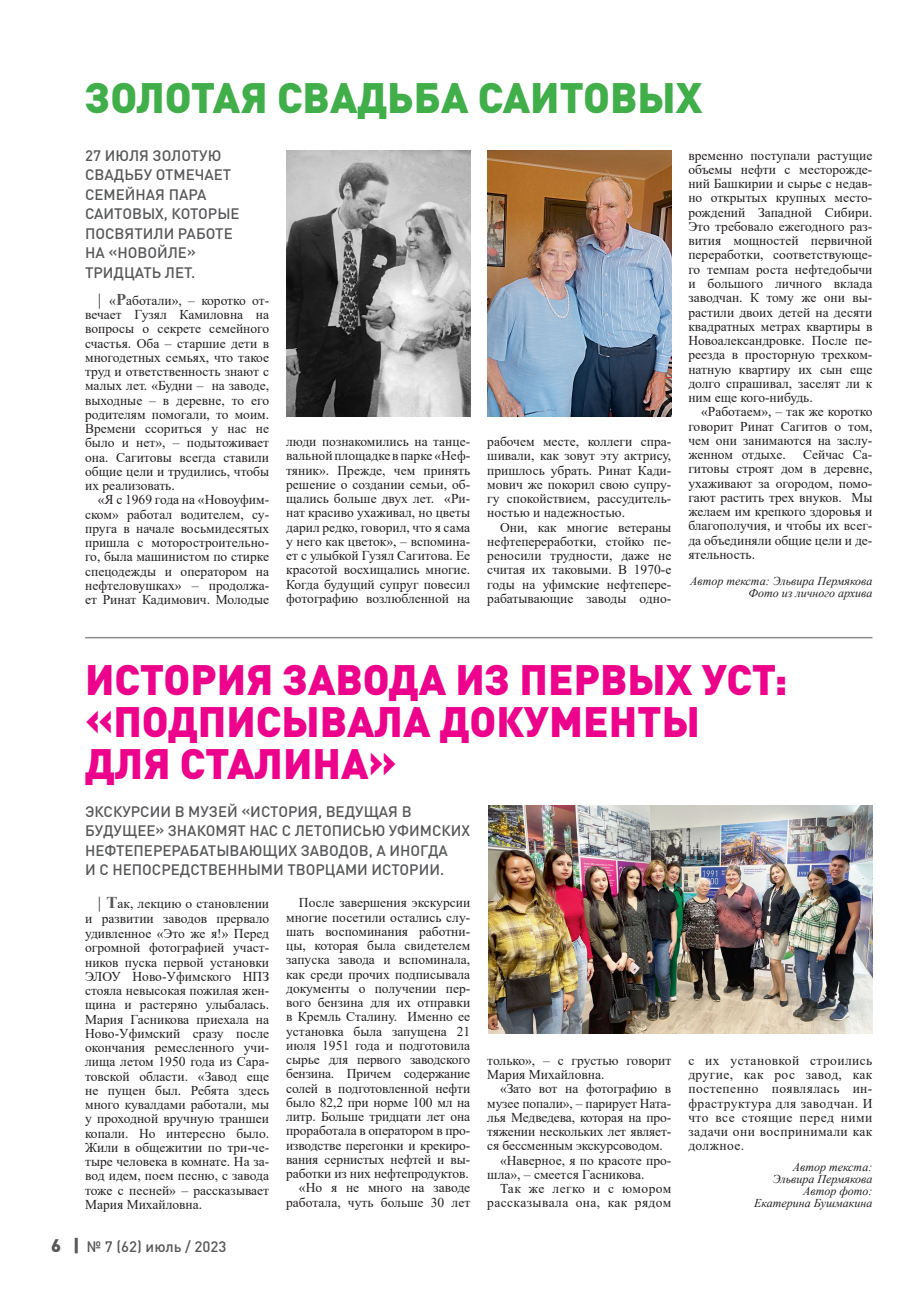
<style>
.page{position:relative;width:915px;height:1306px;background:#fff}
.page>*{position:absolute;margin:0;border:0;box-sizing:border-box;transform-origin:0 0}
.ЗАГОЛОВОК{font:900 42px/42px "DIN Pro";color:#ed028c}
.ЗАГОЛОВОК-2{font:900 42px "DIN Pro";color:#40ae49}
._1_абзац{font:500 15px/19.5px "DIN Pro";color:#57585a}
.текст{font:13.5px/14.2px "Times New Roman";color:#231f20;text-align:justify}
.текст-2{font:13.5px/14.2px "Times New Roman";letter-spacing:.03em;color:#231f20;text-align:right}
.Авторы{font:italic 12px "Times New Roman";color:#231f20}
.s1{font-weight:700;font-size:16.5px;color:#57585a}
.s2{font-weight:900;font-size:18px}
</style>
<div class="page">
<img style="left:286px;top:150px;width:184px;height:267px">
<img style="left:487px;top:150px;width:184px;height:266px">
<hr style="left:85px;top:637px;width:787px;height:1px;background:#8a8c8f">
<img style="left:488px;top:805px;width:384px;height:228px">
<p class="ЗАГОЛОВОК-2" style="left:85px;top:69px;width:618px">ЗОЛОТАЯ СВАДЬБА САИТОВЫХ</p>
<p class="_1_абзац" style="left:85px;top:145px;width:156px">27 ИЮЛЯ ЗОЛОТУЮ<br>СВАДЬБУ ОТМЕЧАЕТ<br>СЕМЕЙНАЯ ПАРА<br>САИТОВЫХ, КОТОРЫЕ<br>ПОСВЯТИЛИ РАБОТЕ</p>
<p class="_1_абзац" style="left:85px;top:242px;width:112px">НА «НОВОЙЛЕ»<br>ТРИДЦАТЬ ЛЕТ.</p>
<p class="текст" style="left:85px;top:293px;width:185px;text-indent:13px"><span class="s1">|</span> «<span class="s1">Р</span>аботали», – коротко от&shy;вечает Гузял Камиловна на вопросы о секрете семейного счастья. Оба – старшие дети в многодетных семьях, что такое труд и ответственность знают с малых лет. «Будни – на заводе, выходные – в деревне, то его родителям помогали, то моим.<br>Времени ссориться у нас не было и нет», – подытоживает она. Сагитовы всегда ставили общие цели и трудились, чтобы их реализовать.</p>
<p class="текст" style="left:85px;top:492px;width:185px;text-indent:13px">«Я с 1969 года на «Новоуфим&shy;ском» работал водителем, су&shy;пруга в начале восьмидесятых пришла с моторостроительно&shy;го, была машинистом по стирке спецодежды и оператором на нефтеловушках» – продолжа&shy;ет Ринат Кадимович. Молодые</p>
<p class="текст" style="left:286px;top:434px;width:185px">люди познакомились на танце&shy;вальной площадке в парке «Неф&shy;тяник». Прежде, чем принять решение о создании семьи, об&shy;щались больше двух лет. «Ри&shy;нат красиво ухаживал, но цветы дарил редко, говорил, что я сама у него как цветок», – вспомина&shy;ет с улыбкой Гузял Сагитова. Ее красотой восхищались многие.<br>Когда будущий супруг повесил фотографию возлюбленной на</p>
<p class="текст" style="left:487px;top:434px;width:185px">рабочем месте, коллеги спра&shy;шивали, как зовут эту актрису, пришлось убрать. Ринат Кади&shy;мович же покорил свою супру&shy;гу спокойствием, рассудитель&shy;ностью и надежностью.</p>
<p class="текст" style="left:487px;top:519px;width:185px;text-indent:13px">Они, как многие ветераны нефтепереработки, стойко пе&shy;реносили трудности, даже не считая их таковыми. В 1970-е годы на уфимские нефтепере&shy;рабатывающие заводы одно-</p>
<p class="текст" style="left:688px;top:148px;width:185px">временно поступали растущие объемы нефти с месторожде&shy;ний Башкирии и сырье с недав&shy;но открытых крупных место&shy;рождений Западной Сибири.<br>Это требовало ежегодного раз&shy;вития мощностей первичной переработки, соответствующе&shy;го темпам роста нефтедобычи и большого личного вклада заводчан. К тому же они вы&shy;растили двоих детей на десяти квадратных метрах квартиры в Новоалександровке. После пе&shy;реезда в просторную трехком&shy;натную квартиру их сын еще долго спрашивал, заселят ли к ним еще кого-нибудь.</p>
<p class="текст" style="left:688px;top:404px;width:185px;text-indent:13px">«Работаем», – так же коротко говорит Ринат Сагитов о том, чем они занимаются на заслу&shy;женном отдыхе.</p>
<p class="текст" style="left:688px;top:447px;width:185px;text-indent:115px">Сейчас Са&shy;гитовы строят дом в деревне, ухаживают за огородом, помо&shy;гают растить трех внуков. Мы желаем им крепкого здоровья и благополучия, и чтобы их всег&shy;да объединяли общие цели и де&shy;ятельность.</p>
<p class="Авторы" style="left:690px;top:573px;width:184px">Автор текста: Эльвира Пермякова</p>
<p class="Авторы" style="left:748px;top:585px;width:125px">Фото из личного архива</p>
<p class="ЗАГОЛОВОК" style="left:85px;top:656px;width:703px">ИСТОРИЯ ЗАВОДА ИЗ ПЕРВЫХ УСТ: «ПОДПИСЫВАЛА ДОКУМЕНТЫ</p>
<p class="ЗАГОЛОВОК" style="left:85px;top:740px;width:313px">ДЛЯ СТАЛИНА»</p>
<p class="_1_абзац" style="left:85px;top:800px;width:386px">ЭКСКУРСИИ В МУЗЕЙ «ИСТОРИЯ, ВЕДУЩАЯ В БУДУЩЕЕ» ЗНАКОМЯТ НАС С ЛЕТОПИСЬЮ УФИМСКИХ НЕФТЕПЕРЕРАБАТЫВАЮЩИХ ЗАВОДОВ, А ИНОГДА<br>И С НЕПОСРЕДСТВЕННЫМИ ТВОРЦАМИ ИСТОРИИ.</p>
<p class="текст" style="left:85px;top:896px;width:185px;text-indent:13px"><span class="s1">| Т</span>ак, лекцию о становлении и развитии заводов прервало удивленное «Это же я!» Перед огромной фотографией участ&shy;ников пуска первой установки ЭЛОУ Ново-Уфимского НПЗ стояла невысокая пожилая жен&shy;щина и растеряно улыбалась.<br>Мария Гасникова приехала на Ново-Уфимский сразу после окончания ремесленного учи&shy;лища летом 1950 года из Сара&shy;товской области. «Завод еще не пущен был. Ребята здесь много кувалдами работали, мы у проходной вручную траншеи копали. Но интересно было.<br>Жили в общежитии по три-че&shy;тыре человека в комнате. На за&shy;вод идем, поем песню, с завода тоже с песней» – рассказывает Мария Михайловна.</p>
<p class="текст" style="left:286px;top:895px;width:185px;text-indent:13px">После завершения экскурсии многие посетили остались слу&shy;шать воспоминания работни&shy;цы, которая была свидетелем запуска завода и вспоминала, как среди прочих подписывала документы о получении пер&shy;вого бензина для их отправки в Кремль Сталину. Именно ее установка была запущена 21 июля 1951 года и подготовила сырье для первого заводского бензина. Причем содержание солей в подготовленной нефти было 82,2 при норме 100 мл на литр. Больше тридцати лет она проработала в оператором в про&shy;изводстве перегонки и крекиро&shy;вания сернистых нефтей и вы&shy;работки из них нефтепродуктов.</p>
<p class="текст" style="left:286px;top:1180px;width:185px;text-align:right">«Но я не много на заводе работала, чуть больше 30 лет</p>
<p class="_1_абзац" style="left:51px;top:1235px;width:177px"><span class="s2">6 |</span> № 7 (62) июль / 2023</p>
<p class="текст" style="left:487px;top:1052px;width:185px">только», – с грустью говорит<br>Мария Михайловна.</p>
<p class="текст" style="left:487px;top:1081px;width:185px;text-indent:13px">«Зато вот на фотографию в музее попали», – парирует Ната&shy;лья Медведева, которая на про&shy;тяжении нескольких лет являет&shy;ся бессменным экскурсоводом.</p>
<p class="текст" style="left:487px;top:1152px;width:185px;text-indent:13px">«Наверное, я по красоте про&shy;шла», – смеется Гасникова.</p>
<p class="текст-2" style="left:487px;top:1180px;width:185px">Так же легко и с юмором рассказывала она, как рядом</p>
<p class="текст" style="left:688px;top:1052px;width:185px">с их установкой строились другие, как рос завод, как постепенно появлялась ин&shy;фраструктура для заводчан. И что все стоящие перед ними задачи они воспринимали как должное.</p>
<p class="Авторы" style="left:792px;top:1158px;width:81px">Автор текста:</p>
<p class="Авторы" style="left:772px;top:1170px;width:101px">Эльвира Пермякова</p>
<p class="Авторы" style="left:802px;top:1182px;width:71px">Автор фото:</p>
<p class="Авторы" style="left:754px;top:1194px;width:120px">Екатерина Бушмакина</p>
</div>
